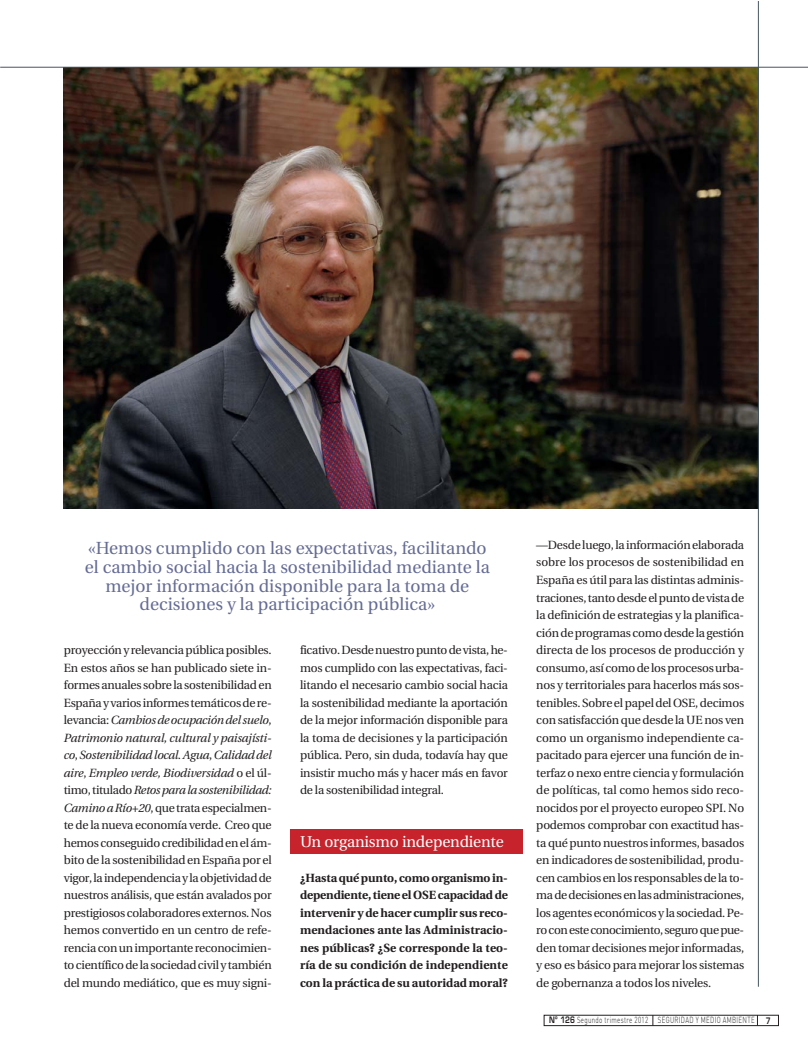
<style>
.page{position:relative;width:808px;height:1053px;background:#fff}
.page>*{position:absolute;margin:0;border:0;box-sizing:border-box;transform-origin:0 0}
.t1{font:17.5px/18.8px "Utopia";color:#656c95;text-align:center}
.t2{font:15.62px "Utopia";letter-spacing:-.01em;color:#fff}
.t3{font:11.88px/17.5px "Utopia";letter-spacing:-.02em;color:#231f20;text-align:justify}
.t4{font:700 11.88px/17.5px "Utopia";color:#231f20;text-align:justify}
.t5{font:300 8.75px "DIN";letter-spacing:.05em;color:#231f20;scale:.7 1}
.t6{font:600 8.75px "Eurostile";color:#231f20;scale:.8 1}
.s1{font-style:italic}
.s2{font-family:"Eurostile";font-weight:600}
</style>
<div class="page">
<div style="left:290px;top:829px;width:232px;height:25px;background:#c6232c"></div>
<img style="left:64px;top:68px;width:694px;height:440px">
<hr style="left:0;top:67px;width:808px;height:1px;background:#455560">
<hr style="left:758px;top:1px;width:1px;height:985px;background:#455560">
<div style="left:544px;top:1014px;width:234px;height:11px;border:1px solid #231f20"></div>
<h1 class="t1" style="left:85px;top:540px;width:406px">«Hemos cumplido con las expectativas, facilitando el cambio social hacia la sostenibilidad mediante la mejor información disponible para la toma de decisiones y la participación pública»</h1>
<p class="t3" style="left:64px;top:642px;width:209px">proyección y relevancia pública posibles.<br>En estos años se han publicado siete in&shy;formes anuales sobre la sostenibilidad en España y varios informes temáticos de re&shy;levancia: <span class="s1">Cambios de ocupación del suelo</span>, <span class="s1">Patrimonio natural, cultural y paisajísti&shy;co</span>, <span class="s1">Sostenibilidad local. Agua</span>, <span class="s1">Calidad del aire</span>, <span class="s1">Empleo verde, Biodiversidad</span> o el úl&shy;timo, titulado <span class="s1">Retos para la sostenibilidad:<br>Camino a Río+20</span>, que trata especialmen&shy;te de la nueva economía verde. Creo que hemos conseguido credibilidad en el ám&shy;bito de la sostenibilidad en España por el vigor, la independencia y la objetividad de nuestros análisis, que están avalados por prestigiosos colaboradores externos. Nos hemos convertido en un centro de refe&shy;rencia con un importante reconocimien&shy;to científico de la sociedad civil y también del mundo mediático, que es muy signi-</p>
<p class="t3" style="left:300px;top:642px;width:209px">ficativo. Desde nuestro punto de vista, he&shy;mos cumplido con las expectativas, faci&shy;litando el necesario cambio social hacia la sostenibilidad mediante la aportación de la mejor información disponible para la toma de decisiones y la participación pública. Pero, sin duda, todavía hay que insistir mucho más y hacer más en favor de la sostenibilidad integral.</p>
<h2 class="t2" style="left:300px;top:835px;width:205px">Un organismo independiente</h2>
<p class="t4" style="left:300px;top:869px;width:209px">¿Hasta qué punto, como organismo in&shy;dependiente, tiene el OSE capacidad de intervenir y de hacer cumplir sus reco&shy;mendaciones ante las Administracio&shy;nes públicas? ¿Se corresponde la teo&shy;ría de su condición de independiente con la práctica de su autoridad moral?</p>
<p class="t3" style="left:536px;top:537px;width:209px">—Desde luego, la información elaborada sobre los procesos de sostenibilidad en España es útil para las distintas adminis&shy;traciones, tanto desde el punto de vista de la definición de estrategias y la planifica&shy;ción de programas como desde la gestión directa de los procesos de producción y consumo, así como de los procesos urba&shy;nos y territoriales para hacerlos más sos&shy;tenibles. Sobre el papel del OSE, decimos con satisfacción que desde la UE nos ven como un organismo independiente ca&shy;pacitado para ejercer una función de in&shy;terfaz o nexo entre ciencia y formulación de políticas, tal como hemos sido reco&shy;nocidos por el proyecto europeo SPI. No podemos comprobar con exactitud has&shy;ta qué punto nuestros informes, basados en indicadores de sostenibilidad, produ&shy;cen cambios en los responsables de la to&shy;ma de decisiones en las administraciones, los agentes económicos y la sociedad. Pe&shy;ro con este conocimiento, seguro que pue&shy;den tomar decisiones mejor informadas, y eso es básico para mejorar los sistemas de gobernanza a todos los niveles.</p>
<p class="t5" style="left:549px;top:1017px;width:295px"><span class="s2">Nº 126</span> Segundo trimestre 2012 SEGURIDAD Y MEDIO AMBIENTE</p>
<p class="t6" style="left:766px;top:1017px;width:8px">7</p>
</div>
